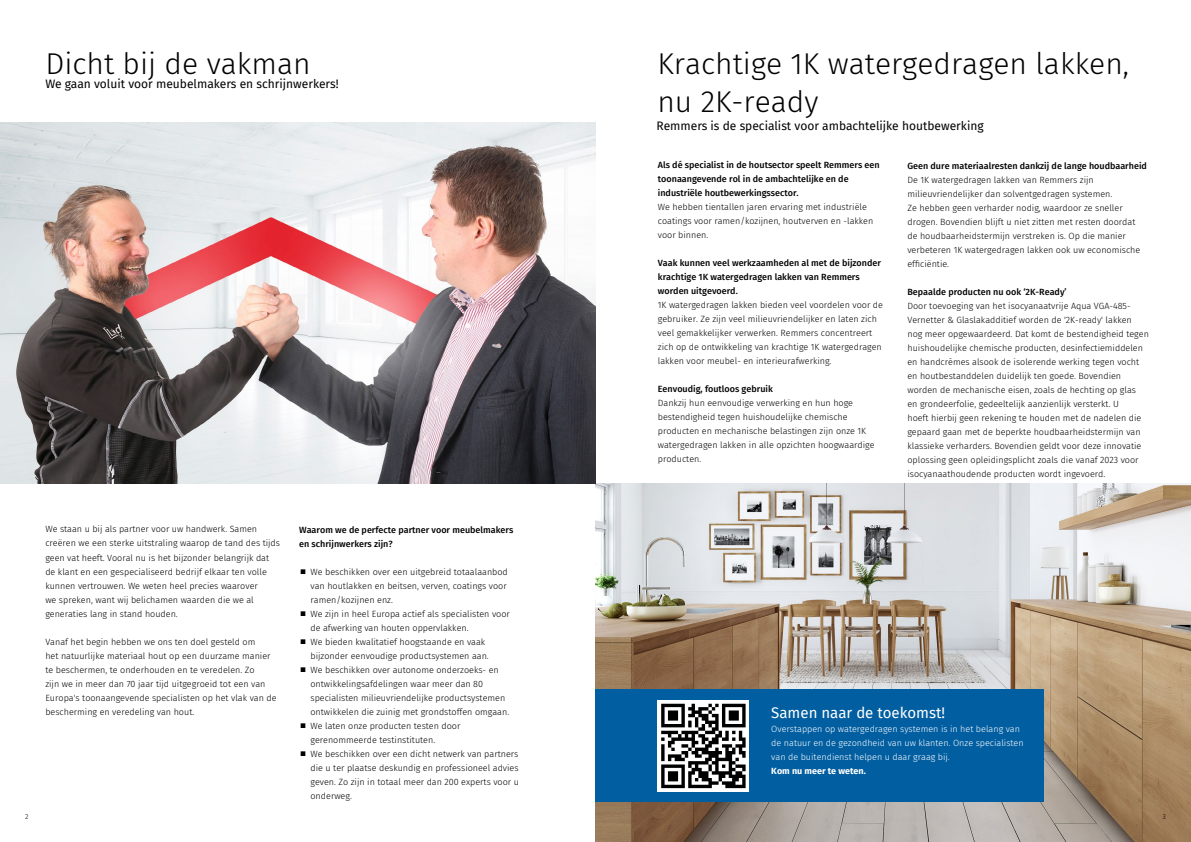
<style>
.page{position:relative;width:1191px;height:842px;background:#fff}
.page>*{position:absolute;margin:0;border:0;box-sizing:border-box;transform-origin:0 0}
.t1{font:300 30px/38.5px "Fira Sans";color:#000}
.t2{font:15px "Fira Sans";color:#fff}
.t3{font:12px "Fira Sans";color:#000}
.t4{font:300 9px/14px "Fira Sans";color:#000}
.t5{font:500 9px/14px "Fira Sans";color:#000}
.t6{font:300 9px/14px "Fira Sans";color:#fff}
.t7{font:700 9px "Fira Sans";color:#fff}
.t8{font:300 7px "Fira Sans";color:#000}
</style>
<div class="page">
<img style="left:595px;top:483px;width:596px;height:359px">
<img style="left:0;top:123px;width:595px;height:360px">
<div style="left:595px;top:690px;width:448px;height:112px;background:#005ea1"></div>
<svg style="left:658px;top:700px;width:91px;height:91px"></svg>
<svg style="left:661px;top:704px;width:84px;height:84px;background:#747474"></svg>
<h1 class="t1" style="left:45px;top:44px;width:267px">Dicht bij de vakman</h1>
<h3 class="t3" style="left:45px;top:75px;width:295px">We gaan voluit voor meubelmakers en schrijnwerkers!</h3>
<p class="t4" style="left:45px;top:522px;width:236px">We staan u bij als partner voor uw handwerk. Samen creëren we een sterke uitstraling waarop de tand des tijds geen vat heeft. Vooral nu is het bijzonder belangrijk dat de klant en een gespecialiseerd bedrijf elkaar ten volle kunnen vertrouwen. We weten heel precies waarover<br>we spreken, want wij belichamen waarden die we al generaties lang in stand houden.</p>
<p class="t4" style="left:45px;top:634px;width:233px">Vanaf het begin hebben we ons ten doel gesteld om<br>het natuurlijke materiaal hout op een duurzame manier te beschermen, te onderhouden en te veredelen. Zo<br>zijn we in meer dan 70 jaar tijd uitgegroeid tot een van Europa's toonaangevende specialisten op het vlak van de bescherming en veredeling van hout.</p>
<p class="t8" style="left:25px;top:812px;width:5px">2</p>
<p class="t5" style="left:299px;top:522px;width:216px">Waarom we de perfecte partner voor meubelmakers en schrijnwerkers zijn?</p>
<p class="t4" style="left:310px;top:564px;width:210px">We beschikken over een uitgebreid totaalaanbod van houtlakken en beitsen, verven, coatings voor ramen/kozijnen enz.<br>We zijn in heel Europa actief als specialisten voor de afwerking van houten oppervlakken.<br>We bieden kwalitatief hoogstaande en vaak bijzonder eenvoudige productsystemen aan.<br>We beschikken over autonome onderzoeks- en ontwikkelingsafdelingen waar meer dan 80 specialisten milieuvriendelijke productsystemen ontwikkelen die zuinig met grondstoffen omgaan.<br>We laten onze producten testen door gerenommeerde testinstituten.<br>We beschikken over een dicht netwerk van partners die u ter plaatse deskundig en professioneel advies geven. Zo zijn in totaal meer dan 200 experts voor u onderweg.</p>
<h1 class="t1" style="left:657px;top:44px;width:473px">Krachtige 1K watergedragen lakken, nu 2K-ready</h1>
<h3 class="t3" style="left:656px;top:117px;width:328px">Remmers is de specialist voor ambachtelijke houtbewerking</h3>
<p class="t5" style="left:658px;top:158px;width:223px">Als dé specialist in de houtsector speelt Remmers een toonaangevende rol in de ambachtelijke en de industriële houtbewerkingssector.</p>
<p class="t4" style="left:658px;top:200px;width:217px">We hebben tientallen jaren ervaring met industriële coatings voor ramen/kozijnen, houtverven en -lakken voor binnen.</p>
<p class="t5" style="left:658px;top:256px;width:225px">Vaak kunnen veel werkzaamheden al met de bijzonder krachtige 1K watergedragen lakken van Remmers worden uitgevoerd.</p>
<p class="t4" style="left:658px;top:298px;width:227px">1K watergedragen lakken bieden veel voordelen voor de gebruiker. Ze zijn veel milieuvriendelijker en laten zich veel gemakkelijker verwerken. Remmers concentreert zich op de ontwikkeling van krachtige 1K watergedragen lakken voor meubel- en interieurafwerking.</p>
<p class="t5" style="left:658px;top:382px;width:116px">Eenvoudig, foutloos gebruik</p>
<p class="t4" style="left:658px;top:396px;width:218px">Dankzij hun eenvoudige verwerking en hun hoge bestendigheid tegen huishoudelijke chemische producten en mechanische belastingen zijn onze 1K watergedragen lakken in alle opzichten hoogwaardige producten.</p>
<p class="t5" style="left:907px;top:158px;width:241px">Geen dure materiaalresten dankzij de lange houdbaarheid</p>
<p class="t4" style="left:907px;top:172px;width:234px">De 1K watergedragen lakken van Remmers zijn milieuvriendelijker dan solventgedragen systemen.<br>Ze hebben geen verharder nodig, waardoor ze sneller drogen. Bovendien blijft u niet zitten met resten doordat de houdbaarheidstermijn verstreken is. Op die manier verbeteren 1K watergedragen lakken ook uw economische efficiëntie.</p>
<p class="t5" style="left:907px;top:284px;width:161px">Bepaalde producten nu ook ‘2K-Ready’</p>
<p class="t4" style="left:907px;top:298px;width:243px">Door toevoeging van het isocyanaatvrije Aqua VGA-485- Vernetter &amp; Glaslakadditief worden de '2K-ready' lakken nog meer opgewaardeerd. Dat komt de bestendigheid tegen huishoudelijke chemische producten, desinfectiemiddelen en handcrèmes alsook de isolerende werking tegen vocht en houtbestanddelen duidelijk ten goede. Bovendien worden de mechanische eisen, zoals de hechting op glas<br>en grondeerfolie, gedeeltelijk aanzienlijk versterkt. U<br>hoeft hierbij geen rekening te houden met de nadelen die gepaard gaan met de beperkte houdbaarheidstermijn van klassieke verharders. Bovendien geldt voor deze innovatie oplossing geen opleidingsplicht zoals die vanaf 2023 voor isocyanaathoudende producten wordt ingevoerd.</p>
<h2 class="t2" style="left:771px;top:701px;width:175px">Samen naar de toekomst!</h2>
<p class="t6" style="left:771px;top:722px;width:254px">Overstappen op watergedragen systemen is in het belang van de natuur en de gezondheid van uw klanten. Onze specialisten van de buitendienst helpen u daar graag bij.</p>
<p class="t7" style="left:771px;top:763px;width:96px">Kom nu meer te weten.</p>
<p class="t8" style="left:1162px;top:812px;width:5px">3</p>
</div>
